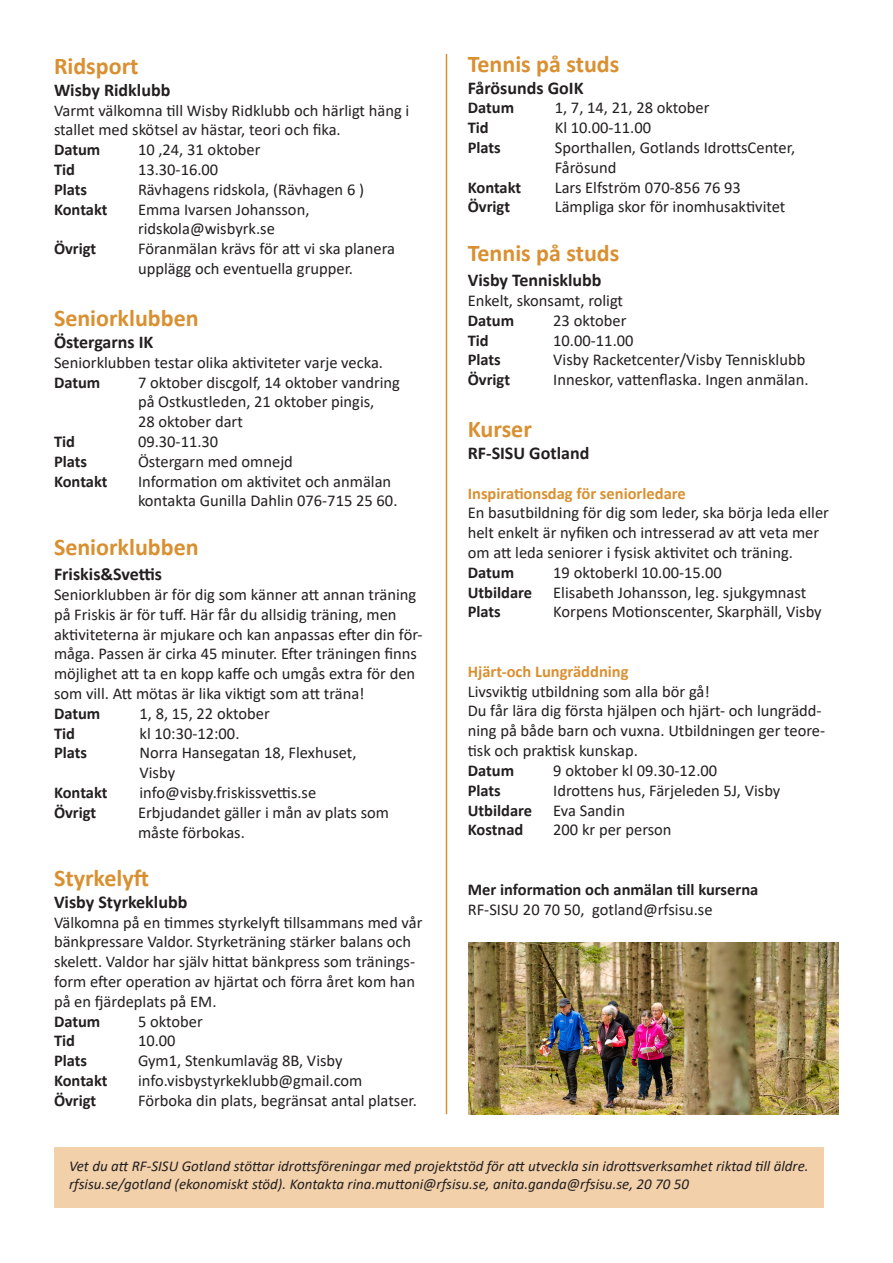
<style>
.page{position:relative;width:893px;height:1263px;background:#fff}
.page>*{position:absolute;margin:0;border:0;box-sizing:border-box;transform-origin:0 0}
.t1{font:700 24px "Calibri";color:#d99031}
.t2{font:700 18px "Calibri";color:#231f20}
.t3{font:16.5px/19.8px "Calibri";color:#231f20}
.t4{font:700 16.5px/19.8px "Calibri";color:#231f20}
.t5{font:700 16.5px "Calibri";color:#d99031}
.t6{font:italic 15px/18px "Calibri";color:#231f20}
.s1{font-weight:400}
</style>
<div class="page">
<div style="left:54px;top:1147px;width:769px;height:61px;background:#f1d0aa"></div>
<hr style="left:446px;top:54px;width:1px;height:1060px;background:#d99031">
<img style="left:468px;top:943px;width:371px;height:171px">
<p class="t1" style="left:54px;top:49px;width:86px">Ridsport</p>
<p class="t2" style="left:54px;top:77px;width:118px">Wisby Ridklubb</p>
<p class="t3" style="left:54px;top:100px;width:357px">Varmt välkomna till Wisby Ridklubb och härligt häng i stallet med skötsel av hästar, teori och fika.</p>
<p class="t4" style="left:54px;top:140px;width:48px">Datum</p>
<p class="t3" style="left:138px;top:139px;width:124px">10 ,24, 31 oktober</p>
<p class="t4" style="left:54px;top:159px;width:23px">Tid</p>
<p class="t3" style="left:138px;top:159px;width:82px">13.30-16.00</p>
<p class="t4" style="left:54px;top:179px;width:35px">Plats</p>
<p class="t3" style="left:138px;top:179px;width:228px">Rävhagens ridskola, (Rävhagen 6 )</p>
<p class="t4" style="left:54px;top:199px;width:55px">Kontakt</p>
<p class="t3" style="left:138px;top:199px;width:173px">Emma Ivarsen Johansson, ridskola@wisbyrk.se</p>
<p class="t4" style="left:54px;top:239px;width:44px">Övrigt</p>
<p class="t3" style="left:138px;top:238px;width:258px">Föranmälan krävs för att vi ska planera upplägg och eventuella grupper.</p>
<p class="t1" style="left:54px;top:301px;width:146px">Seniorklubben</p>
<p class="t2" style="left:54px;top:329px;width:101px">Östergarns IK</p>
<p class="t3" style="left:54px;top:352px;width:331px">Seniorklubben testar olika aktiviteter varje vecka.</p>
<p class="t4" style="left:54px;top:372px;width:48px">Datum</p>
<p class="t3" style="left:138px;top:372px;width:263px">7 oktober discgolf, 14 oktober vandring på Ostkustleden, 21 oktober pingis,</p>
<p class="t3" style="left:138px;top:411px;width:106px">28 oktober dart</p>
<p class="t4" style="left:54px;top:431px;width:23px">Tid</p>
<p class="t3" style="left:138px;top:431px;width:82px">09.30-11.30</p>
<p class="t4" style="left:54px;top:451px;width:35px">Plats</p>
<p class="t3" style="left:138px;top:451px;width:156px">Östergarn med omnejd</p>
<p class="t4" style="left:54px;top:471px;width:55px">Kontakt</p>
<p class="t3" style="left:138px;top:471px;width:261px">Information om aktivitet och anmälan kontakta Gunilla Dahlin 076-715 25 60.</p>
<p class="t1" style="left:54px;top:530px;width:146px">Seniorklubben</p>
<p class="t2" style="left:54px;top:561px;width:110px">Friskis&amp;Svettis</p>
<p class="t3" style="left:54px;top:584px;width:370px">Seniorklubben är för dig som känner att annan träning på Friskis är för tuff. Här får du allsidig träning, men aktiviteterna är mjukare och kan anpassas efter din för&shy;måga. Passen är cirka 45 minuter. Efter träningen finns möjlighet att ta en kopp kaffe och umgås extra för den som vill. Att mötas är lika viktigt som att träna!</p>
<p class="t4" style="left:54px;top:703px;width:48px">Datum</p>
<p class="t3" style="left:140px;top:703px;width:132px">1, 8, 15, 22 oktober</p>
<p class="t4" style="left:54px;top:723px;width:23px">Tid</p>
<p class="t3" style="left:140px;top:723px;width:101px">kl 10:30-12:00.</p>
<p class="t4" style="left:54px;top:743px;width:35px">Plats</p>
<p class="t3" style="left:140px;top:742px;width:219px">Norra Hansegatan 18, Flexhuset,<br>Visby</p>
<p class="t4" style="left:54px;top:782px;width:55px">Kontakt</p>
<p class="t3" style="left:140px;top:782px;width:178px">info@visby.friskissvettis.se</p>
<p class="t4" style="left:54px;top:802px;width:44px">Övrigt</p>
<p class="t3" style="left:138px;top:802px;width:253px">Erbjudandet gäller i mån av plats som</p>
<p class="t3" style="left:138px;top:822px;width:108px">måste förbokas.</p>
<p class="t1" style="left:54px;top:861px;width:97px">Styrkelyft</p>
<p class="t2" style="left:54px;top:889px;width:135px">Visby Styrkeklubb</p>
<p class="t3" style="left:54px;top:912px;width:370px">Välkomna på en timmes styrkelyft tillsammans med vår bänkpressare Valdor. Styrketräning stärker balans och skelett. Valdor har själv hittat bänkpress som tränings&shy;form efter operation av hjärtat och förra året kom han på en fjärdeplats på EM.</p>
<p class="t4" style="left:54px;top:1011px;width:48px">Datum</p>
<p class="t3" style="left:138px;top:1011px;width:66px">5 oktober</p>
<p class="t4" style="left:54px;top:1031px;width:23px">Tid</p>
<p class="t3" style="left:138px;top:1030px;width:39px">10.00</p>
<p class="t4" style="left:54px;top:1050px;width:35px">Plats</p>
<p class="t3" style="left:138px;top:1050px;width:206px">Gym1, Stenkumlaväg 8B, Visby</p>
<p class="t4" style="left:54px;top:1070px;width:55px">Kontakt</p>
<p class="t3" style="left:138px;top:1070px;width:226px">info.visbystyrkeklubb@gmail.com</p>
<p class="t4" style="left:54px;top:1090px;width:44px">Övrigt</p>
<p class="t3" style="left:138px;top:1090px;width:280px">Förboka din plats, begränsat antal platser.</p>
<p class="t1" style="left:468px;top:47px;width:153px">Tennis på studs</p>
<p class="t2" style="left:468px;top:75px;width:117px">Fårösunds GoIK</p>
<p class="t4" style="left:468px;top:98px;width:48px">Datum</p>
<p class="t3" style="left:555px;top:98px;width:156px">1, 7, 14, 21, 28 oktober</p>
<p class="t4" style="left:468px;top:118px;width:23px">Tid</p>
<p class="t3" style="left:555px;top:117px;width:98px">Kl 10.00-11.00</p>
<p class="t4" style="left:468px;top:137px;width:35px">Plats</p>
<p class="t3" style="left:555px;top:137px;width:242px">Sporthallen, Gotlands IdrottsCenter,</p>
<p class="t3" style="left:555px;top:157px;width:63px">Fårösund</p>
<p class="t4" style="left:468px;top:177px;width:55px">Kontakt</p>
<p class="t3" style="left:555px;top:177px;width:188px">Lars Elfström 070-856 76 93</p>
<p class="t4" style="left:468px;top:197px;width:44px">Övrigt</p>
<p class="t3" style="left:555px;top:197px;width:232px">Lämpliga skor för inomhusaktivitet</p>
<p class="t1" style="left:468px;top:236px;width:153px">Tennis på studs</p>
<p class="t2" style="left:468px;top:267px;width:135px">Visby Tennisklubb</p>
<p class="t3" style="left:468px;top:290px;width:157px">Enkelt, skonsamt, roligt</p>
<p class="t4" style="left:468px;top:310px;width:48px">Datum</p>
<p class="t3" style="left:553px;top:310px;width:75px">23 oktober</p>
<p class="t4" style="left:468px;top:330px;width:23px">Tid</p>
<p class="t3" style="left:553px;top:330px;width:82px">10.00-11.00</p>
<p class="t4" style="left:468px;top:350px;width:35px">Plats</p>
<p class="t3" style="left:553px;top:350px;width:254px">Visby Racketcenter/Visby Tennisklubb</p>
<p class="t4" style="left:468px;top:370px;width:44px">Övrigt</p>
<p class="t3" style="left:553px;top:369px;width:257px">Inneskor, vattenflaska. Ingen anmälan.</p>
<p class="t1" style="left:468px;top:412px;width:66px">Kurser</p>
<p class="t2" style="left:468px;top:440px;width:123px">RF-SISU Gotland</p>
<p class="t5" style="left:468px;top:481px;width:220px">Inspirationsdag för seniorledare</p>
<p class="t3" style="left:468px;top:503px;width:363px">En basutbildning för dig som leder, ska börja leda eller helt enkelt är nyfiken och intresserad av att veta mer om att leda seniorer i fysisk aktivitet och träning.</p>
<p class="t4" style="left:468px;top:562px;width:48px">Datum</p>
<p class="t3" style="left:553px;top:562px;width:170px">19 oktoberkl 10.00-15.00</p>
<p class="t4" style="left:468px;top:582px;width:66px">Utbildare</p>
<p class="t3" style="left:553px;top:582px;width:255px">Elisabeth Johansson, leg. sjukgymnast</p>
<p class="t4" style="left:468px;top:602px;width:35px">Plats</p>
<p class="t3" style="left:553px;top:602px;width:270px">Korpens Motionscenter, Skarphäll, Visby</p>
<p class="t5" style="left:468px;top:660px;width:162px">Hjärt-och Lungräddning</p>
<p class="t3" style="left:468px;top:681px;width:244px">Livsviktig utbildning som alla bör gå!</p>
<p class="t3" style="left:468px;top:701px;width:359px">Du får lära dig första hjälpen och hjärt- och lungrädd&shy;ning på både barn och vuxna. Utbildningen ger teore&shy;tisk och praktisk kunskap.</p>
<p class="t4" style="left:468px;top:760px;width:48px">Datum</p>
<p class="t3" style="left:553px;top:760px;width:165px">9 oktober kl 09.30-12.00</p>
<p class="t4" style="left:468px;top:780px;width:35px">Plats</p>
<p class="t3" style="left:553px;top:780px;width:229px">Idrottens hus, Färjeleden 5J, Visby</p>
<p class="t4" style="left:468px;top:800px;width:66px">Utbildare</p>
<p class="t3" style="left:553px;top:800px;width:73px">Eva Sandin</p>
<p class="t4" style="left:468px;top:820px;width:57px">Kostnad</p>
<p class="t3" style="left:553px;top:819px;width:120px">200 kr per person</p>
<p class="t4" style="left:468px;top:879px;width:292px">Mer information och anmälan till kurserna<br><span class="s1">RF-SISU 20 70 50, gotland@rfsisu.se</span></p>
<p class="t6" style="left:69px;top:1156px;width:741px">Vet du att RF-SISU Gotland stöttar idrottsföreningar med projektstöd för att utveckla sin idrottsverksamhet riktad till äldre. rfsisu.se/gotland (ekonomiskt stöd). Kontakta rina.muttoni@rfsisu.se, anita.ganda@rfsisu.se, 20 70 50</p>
</div>
